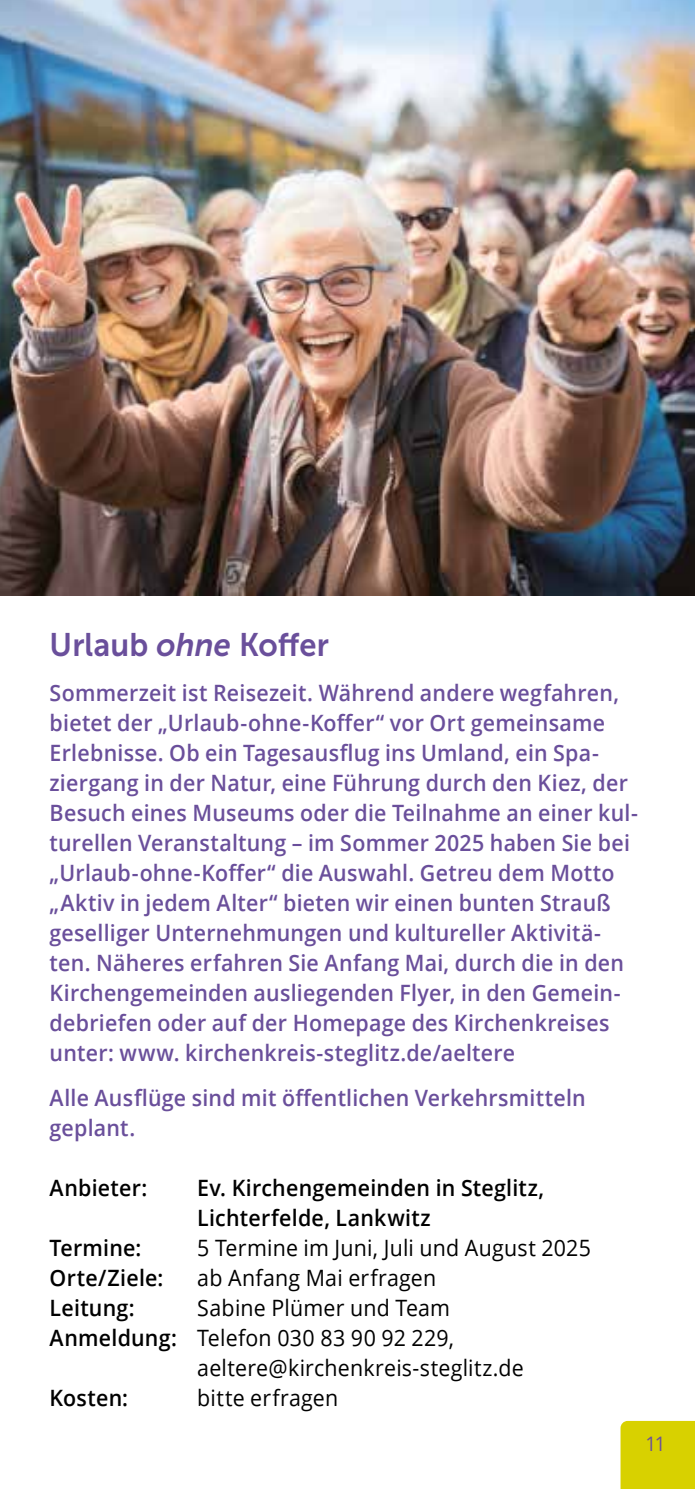
<style>
.page{position:relative;width:695px;height:1489px;background:#fff}
.page>*{position:absolute;margin:0;border:0;box-sizing:border-box;transform-origin:0 0}
.t1{font:32.5px "Museo Sans 700";letter-spacing:.005em;color:#6a4f9b;scale:.95 1}
.t2{font:600 22.5px/30px "Open Sans";letter-spacing:.01em;color:#6a4f9b;scale:.95 1}
.t3{font:22.5px "Open Sans";letter-spacing:.01em;color:#000;scale:.95 1}
.t4{font:600 22.5px/30px "Open Sans";letter-spacing:.01em;color:#000;scale:.95 1}
.t5{font:20px "Open Sans";color:#6a4f9b;scale:.95 1}
.s1{font-style:italic}
.s2{font-weight:600}
</style>
<div class="page">
<div style="left:620px;top:1420px;width:74px;height:68px;background:#d8d100"></div>
<img style="left:0;top:0;width:694px;height:595px">
<h1 class="t1" style="left:50px;top:626px;width:295px">Urlaub <span class="s1">ohne</span> Koffer</h1>
<p class="t2" style="left:50px;top:677px;width:620px">Sommerzeit ist Reisezeit. Während andere wegfahren, bietet der „Urlaub-ohne-Koffer“ vor Ort gemeinsame Erlebnisse. Ob ein Tagesausflug ins Umland, ein Spa&shy;ziergang in der Natur, eine Führung durch den Kiez, der Besuch eines Museums oder die Teilnahme an einer kul&shy;turellen Veranstaltung – im Sommer 2025 haben Sie bei „Urlaub-ohne-Koffer“ die Auswahl. Getreu dem Motto „Aktiv in jedem Alter“ bieten wir einen bunten Strauß geselliger Unternehmungen und kultureller Aktivitä&shy;ten. Näheres erfahren Sie Anfang Mai, durch die in den Kirchengemeinden ausliegenden Flyer, in den Gemein&shy;debriefen oder auf der Homepage des Kirchenkreises unter: www. kirchenkreis-steglitz.de/aeltere</p>
<p class="t2" style="left:50px;top:1082px;width:565px">Alle Ausflüge sind mit öffentlichen Verkehrsmitteln geplant.</p>
<p class="t4" style="left:50px;top:1172px;width:104px">Anbieter:</p>
<p class="t4" style="left:197px;top:1172px;width:366px">Ev. Kirchengemeinden in Steglitz,<br>Lichterfelde, Lankwitz</p>
<p class="t4" style="left:50px;top:1232px;width:98px">Termine:</p>
<p class="t3" style="left:197px;top:1232px;width:416px">5 Termine im Juni, Juli und August 2025</p>
<p class="t4" style="left:50px;top:1261px;width:121px">Orte/Ziele:</p>
<p class="t3" style="left:197px;top:1262px;width:253px">ab Anfang Mai erfragen</p>
<p class="t4" style="left:50px;top:1291px;width:91px">Leitung:</p>
<p class="t3" style="left:197px;top:1292px;width:268px">Sabine Plümer und Team</p>
<p class="t3" style="left:50px;top:1322px;width:427px"><span class="s2">Anmeldung:</span> Telefon 030 83 90 92 229,</p>
<p class="t3" style="left:197px;top:1352px;width:345px">aeltere@kirchenkreis-steglitz.de</p>
<p class="t4" style="left:50px;top:1381px;width:84px">Kosten:</p>
<p class="t3" style="left:197px;top:1382px;width:150px">bitte erfragen</p>
<p class="t5" style="left:645px;top:1429px;width:23px">11</p>
</div>
